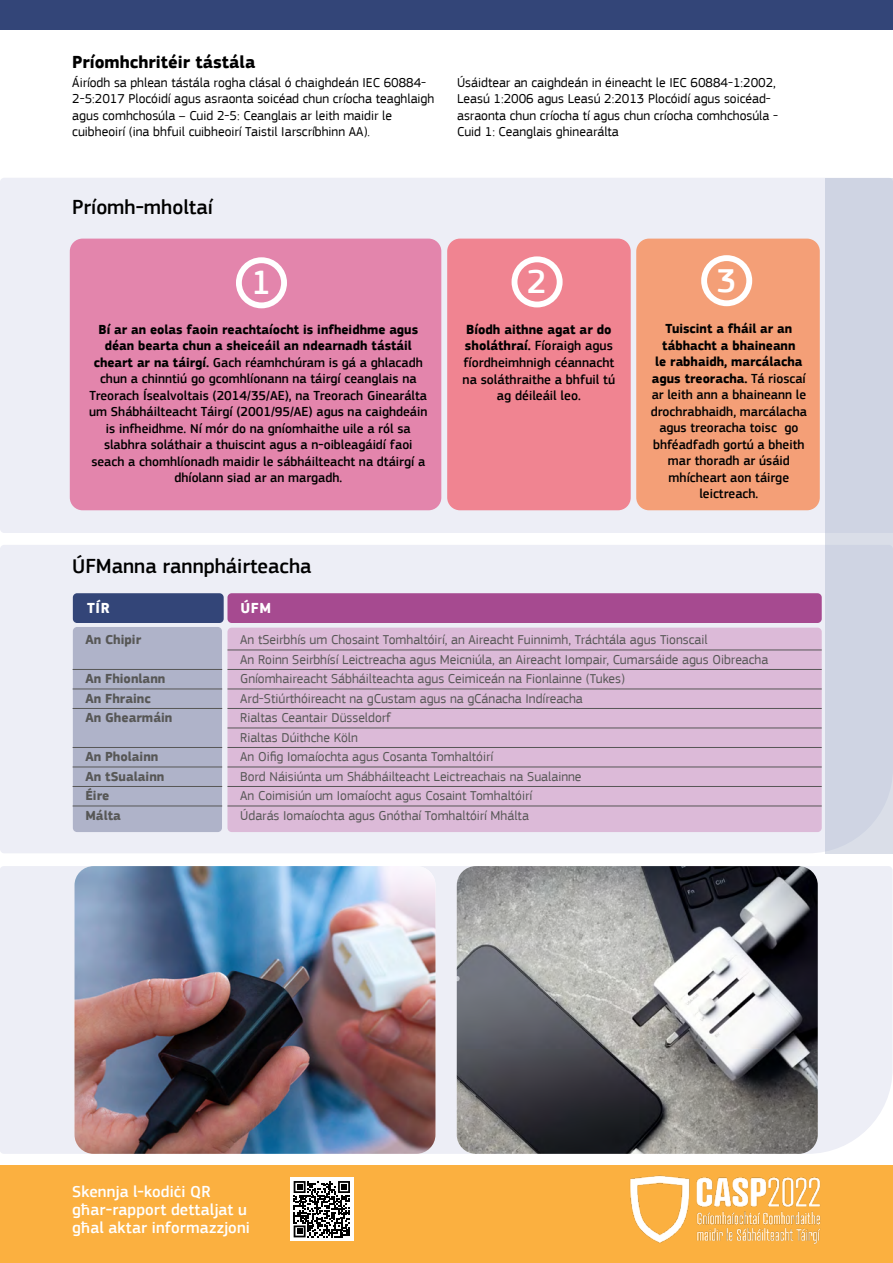
<style>
.page{position:relative;width:893px;height:1263px;background:#fff}
.page>*{position:absolute;margin:0;border:0;box-sizing:border-box;transform-origin:0 0}
.t1{font:500 34.65px "EC Square Sans Pro";color:#fff}
.t2{font:500 21px "EC Square Sans Pro";color:#000}
.t3{font:700 18px "EC Square Sans Pro";color:#000}
.t4{font:500 16.5px/18px "EC Square Sans Pro";letter-spacing:.005em;color:#fff}
.t5{font:700 15px "EC Square Sans Pro";letter-spacing:.045em;color:#fff}
.t6{font:500 13.65px/16.6px "EC Square Sans Pro";color:#000;text-align:center}
.t7{font:500 13.5px/16.5px "EC Square Sans Pro";color:#000;text-align:center}
.t8{font:13.5px/19.5px "EC Square Sans Pro";color:#575756}
.t9{font:13.5px/16.5px "EC Square Sans Pro";color:#000}
.t10{font:700 13.5px/19.5px "EC Square Sans Pro";color:#575756}
.s1{font-weight:700}
</style>
<div class="page">
<div style="left:0;top:866px;width:893px;height:288px;background:#edeef6"></div>
<img style="left:74px;top:866px;width:361px;height:288px">
<img style="left:457px;top:866px;width:361px;height:288px">
<div style="left:0;top:1165px;width:893px;height:98px;background:#fbb040"></div>
<div style="left:0;top:0;width:893px;height:30px;background:#334578"></div>
<div style="left:0;top:178px;width:825px;height:355px;background:#edeef6"></div>
<div style="left:0;top:545px;width:825px;height:308px;background:#edeef6"></div>
<div style="left:825px;top:178px;width:68px;height:675px;background:#cfd4e3"></div>
<div style="left:70px;top:239px;width:371px;height:271px;background:#e385ac;border-radius:13px"></div>
<div style="left:236px;top:257px;width:51px;height:51px;border:6px solid #fff;border-radius:50%"></div>
<div style="left:447px;top:239px;width:184px;height:271px;background:#f08491;border-radius:13px"></div>
<div style="left:636px;top:239px;width:184px;height:271px;background:#f49f77;border-radius:13px"></div>
<div style="left:512px;top:256px;width:51px;height:51px;border:6px solid #fff;border-radius:50%"></div>
<div style="left:701px;top:255px;width:51px;height:51px;border:6px solid #fff;border-radius:50%"></div>
<div style="left:73px;top:627px;width:149px;height:205px;background:#afb3c9;border-radius:4px"></div>
<div style="left:73px;top:593px;width:151px;height:30px;background:#334578;border-radius:4px"></div>
<div style="left:227px;top:593px;width:595px;height:30px;background:#a64a90;border-radius:4px"></div>
<div style="left:227px;top:628px;width:595px;height:204px;background:#dcbad8;border-radius:4px"></div>
<hr style="left:73px;top:669px;width:149px;height:1px;background:#575756">
<hr style="left:73px;top:689px;width:149px;height:1px;background:#575756">
<hr style="left:73px;top:708px;width:149px;height:1px;background:#575756">
<hr style="left:73px;top:747px;width:149px;height:1px;background:#575756">
<hr style="left:73px;top:767px;width:149px;height:1px;background:#575756">
<hr style="left:73px;top:786px;width:149px;height:1px;background:#575756">
<hr style="left:73px;top:806px;width:149px;height:1px;background:#575756">
<hr style="left:227px;top:650px;width:595px;height:1px;background:#575756">
<hr style="left:227px;top:669px;width:595px;height:1px;background:#575756">
<hr style="left:227px;top:689px;width:595px;height:1px;background:#575756">
<hr style="left:227px;top:708px;width:595px;height:1px;background:#575756">
<hr style="left:227px;top:728px;width:595px;height:1px;background:#575756">
<hr style="left:227px;top:747px;width:595px;height:1px;background:#575756">
<hr style="left:227px;top:767px;width:595px;height:1px;background:#575756">
<hr style="left:227px;top:786px;width:595px;height:1px;background:#575756">
<hr style="left:227px;top:806px;width:595px;height:1px;background:#575756">
<img style="left:630px;top:1175px;width:191px;height:69px">
<div style="left:290px;top:1177px;width:63px;height:64px;background:#fff"></div>
<svg style="left:294px;top:1181px;width:56px;height:56px"></svg>
<h3 class="t3" style="left:72px;top:51px;width:185px">Príomhchritéir tástála</h3>
<p class="t9" style="left:72px;top:74px;width:364px">Áiríodh sa phlean tástála rogha clásal ó chaighdeán IEC 60884- 2-5:2017 Plocóidí agus asraonta soicéad chun críocha teaghlaigh agus comhchosúla – Cuid 2-5: Ceanglais ar leith maidir le cuibheoirí (ina bhfuil cuibheoirí Taistil Iarscríbhinn AA).</p>
<p class="t9" style="left:457px;top:74px;width:322px">Úsáidtear an caighdeán in éineacht le IEC 60884-1:2002, Leasú 1:2006 agus Leasú 2:2013 Plocóidí agus soicéad&shy;asraonta chun críocha tí agus chun críocha comhchosúla - Cuid 1: Ceanglais ghinearálta</p>
<h2 class="t2" style="left:72px;top:195px;width:142px">Príomh-mholtaí</h2>
<h1 class="t1" style="left:251px;top:262px;width:21px">1</h1>
<p class="t7" style="left:89px;top:321px;width:340px"><span class="s1">Bí ar an eolas faoin reachtaíocht is infheidhme agus déan bearta chun a sheiceáil an ndearnadh tástáil cheart ar na táirgí.</span> Gach réamhchúram is gá a ghlacadh chun a chinntiú go gcomhlíonann na táirgí ceanglais na Treorach Ísealvoltais (2014/35/AE), na Treorach Ginearálta um Shábháilteacht Táirgí (2001/95/AE) agus na caighdeáin is infheidhme. Ní mór do na gníomhaithe uile a ról sa slabhra soláthair a thuiscint agus a n-oibleagáidí faoi seach a chomhlíonadh maidir le sábháilteacht na dtáirgí a dhíolann siad ar an margadh.</p>
<h2 class="t2" style="left:72px;top:554px;width:241px">ÚFManna rannpháirteacha</h2>
<h1 class="t1" style="left:527px;top:261px;width:21px">2</h1>
<h1 class="t1" style="left:716px;top:260px;width:21px">3</h1>
<p class="t6" style="left:463px;top:321px;width:154px"><span class="s1">Bíodh aithne agat ar do sholáthraí.</span> Fíoraigh agus fíordheimhnigh céannacht na soláthraithe a bhfuil tú ag déileáil leo.</p>
<p class="t7" style="left:651px;top:321px;width:158px"><span class="s1">Tuiscint a fháil ar an tábhacht a bhaineann<br>le rabhaidh, marcálacha agus treoracha.</span> Tá rioscaí ar leith ann a bhaineann le drochrabhaidh, marcálacha agus treoracha toisc go bhféadfadh gortú a bheith mar thoradh ar úsáid mhícheart aon táirge leictreach.</p>
<p class="t5" style="left:87px;top:599px;width:24px">TÍR</p>
<p class="t5" style="left:240px;top:599px;width:32px">ÚFM</p>
<p class="t10" style="left:85px;top:631px;width:57px">An Chipir</p>
<p class="t10" style="left:85px;top:670px;width:88px">An Fhionlann<br>An Fhrainc<br>An Ghearmáin</p>
<p class="t10" style="left:85px;top:748px;width:81px">An Pholainn<br>An tSualainn<br>Éire<br>Málta</p>
<p class="t8" style="left:240px;top:630px;width:530px">An tSeirbhís um Chosaint Tomhaltóirí, an Aireacht Fuinnimh, Tráchtála agus Tionscail<br>An Roinn Seirbhísí Leictreacha agus Meicniúla, an Aireacht Iompair, Cumarsáide agus Oibreacha Gníomhaireacht Sábháilteachta agus Ceimiceán na Fionlainne (Tukes)<br>Ard-Stiúrthóireacht na gCustam agus na gCánacha Indíreacha<br>Rialtas Ceantair Düsseldorf<br>Rialtas Dúithche Köln<br>An Oifig Iomaíochta agus Cosanta Tomhaltóirí<br>Bord Náisiúnta um Shábháilteacht Leictreachais na Sualainne<br>An Coimisiún um Iomaíocht agus Cosaint Tomhaltóirí<br>Údarás Iomaíochta agus Gnóthaí Tomhaltóirí Mhálta</p>
<p class="t4" style="left:72px;top:1182px;width:179px">Skennja l-kodiċi QR għar-rapport dettaljat u għal aktar informazzjoni</p>
</div>
